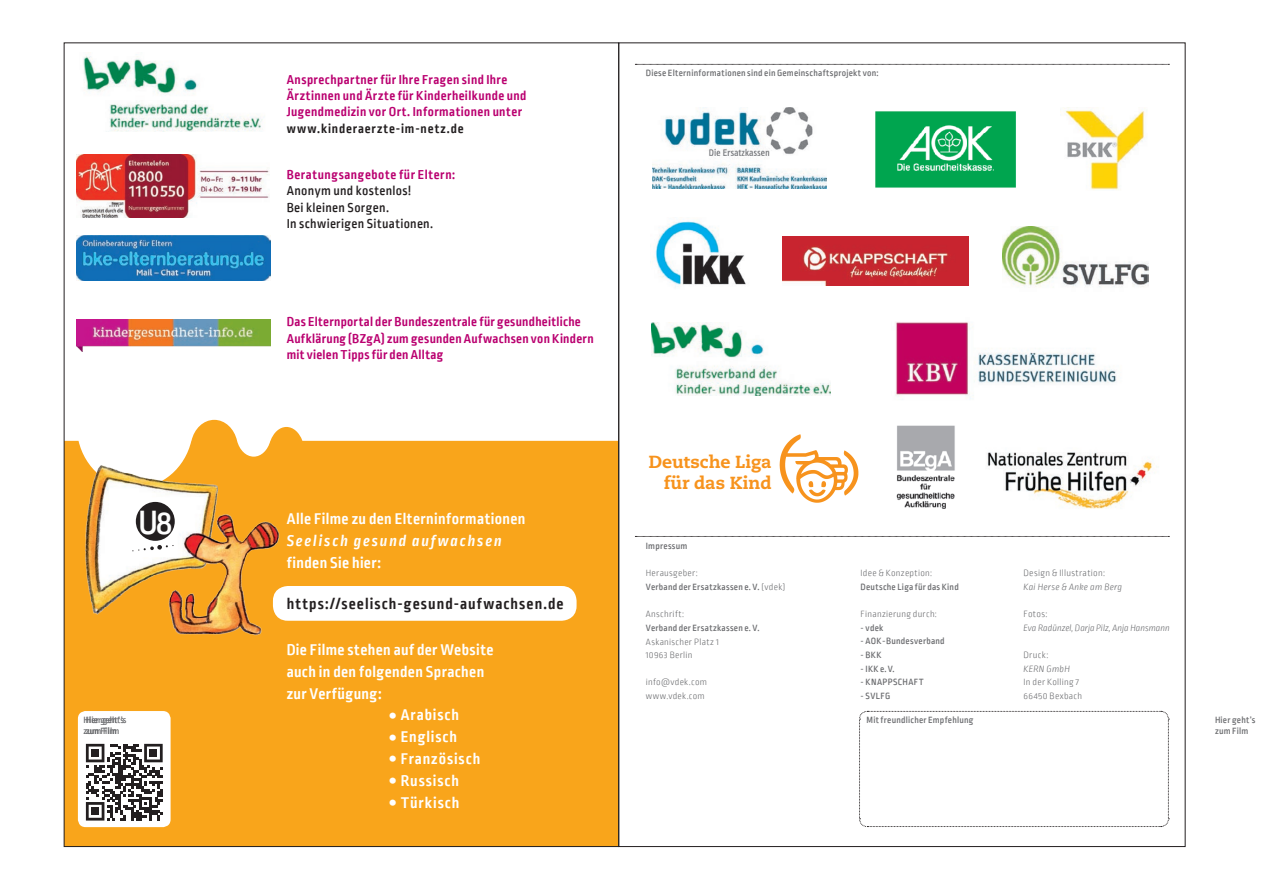
<style>
.page{position:relative;width:1263px;height:893px;background:#fff}
.page>*{position:absolute;margin:0;border:0;box-sizing:border-box;transform-origin:0 0}
.t1{font:500 35.55px "Ropa Sans PTT";color:#fff}
.t2{font:800 17.55px/21px "Caecilia";color:#f7931d;text-align:right}
.t3{font:700 16.35px "Ropa Sans PTT";letter-spacing:.025em;color:#fff}
.t4{font:700 16.35px "Ropa Sans PTT";letter-spacing:.055em;color:#fff}
.t5{font:700 16.35px "Ropa Sans PTT";letter-spacing:.065em;color:#231f20}
.t6{font:italic 700 16.35px "Ropa Sans PTT";letter-spacing:.115em;color:#fff}
.t7{font:700 13.65px/16.4px "Ropa Sans PTT";letter-spacing:.03em;color:#ba0170}
.t8{font:500 13.65px/16.4px "Ropa Sans PTT";letter-spacing:.02em;color:#231f20}
.t9{font:700 13.65px "Ropa Sans PTT";letter-spacing:.06em;color:#231f20}
.t10{font:700 13.65px "Ropa Sans PTT";letter-spacing:.05em;color:#ba0170}
.t11{font:500 9.6px/10.9px "Ropa Sans PTT";letter-spacing:.025em;color:#6c6d70}
.t12{font:300 9.6px/13.6px "Ropa Sans PTT";letter-spacing:.03em;color:#6c6d70}
.t13{font:italic 300 9.6px "Ropa Sans PTT";letter-spacing:.005em;color:#6c6d70}
.t14{font:italic 300 9.6px "Ropa Sans PTT";letter-spacing:.025em;color:#6c6d70}
.t15{font:500 9.6px "Ropa Sans PTT";letter-spacing:.045em;color:#6c6d70}
.s1{font-family:"PMN Caecilia Sans Head";font-weight:400;font-size:17.7px}
.s2{font-weight:300}
</style>
<div class="page">
<img style="left:77px;top:319px;width:193px;height:33px">
<svg style="left:66px;top:420px;width:551px;height:425px;background:#f9ab2c"></svg>
<div style="left:78px;top:711px;width:93px;height:116px;background:#fff;border-radius:8px"></div>
<img style="left:76px;top:155px;width:194px;height:62px">
<img style="left:83px;top:52px;width:180px;height:79px">
<svg style="left:85px;top:744px;width:75px;height:77px"></svg>
<svg style="left:86px;top:744px;width:77px;height:76px"></svg>
<div style="left:91px;top:749px;width:8px;height:8px;background:#231f20"></div>
<div style="left:149px;top:749px;width:8px;height:8px;background:#231f20"></div>
<div style="left:91px;top:807px;width:8px;height:8px;background:#231f20"></div>
<img style="left:76px;top:235px;width:195px;height:45px">
<img style="left:66px;top:464px;width:230px;height:180px">
<div style="left:136px;top:502px;width:39px;height:39px;background:#231f20;border-radius:50%"></div>
<svg style="left:132px;top:545px;width:42px;height:6px"></svg>
<div style="left:273px;top:586px;width:304px;height:35px;background:#fff;border-radius:15px"></div>
<svg style="left:635px;top:536px;width:534px;height:1px"></svg>
<svg style="left:859px;top:711px;width:310px;height:116px"></svg>
<div style="left:865px;top:715px;width:110px;height:17px;background:#fff"></div>
<img style="left:896px;top:425px;width:59px;height:84px">
<img style="left:987px;top:452px;width:168px;height:57px">
<svg style="left:635px;top:64px;width:534px;height:1px"></svg>
<img style="left:875px;top:111px;width:141px;height:77px">
<img style="left:1002px;top:226px;width:146px;height:61px">
<img style="left:653px;top:108px;width:173px;height:80px">
<img style="left:1064px;top:107px;width:81px;height:83px">
<img style="left:782px;top:236px;width:186px;height:49px">
<img style="left:895px;top:322px;width:222px;height:78px">
<img style="left:650px;top:221px;width:96px;height:66px">
<img style="left:651px;top:322px;width:179px;height:73px">
<img style="left:779px;top:434px;width:80px;height:69px">
<h1 class="t1" style="left:136px;top:502px;width:36px">U8</h1>
<p class="t11" style="left:83px;top:715px;width:42px">Hier geht’s zum Film</p>
<p class="t11" style="left:86px;top:715px;width:42px">Hier geht’s zum Film</p>
<h3 class="t7" style="left:284px;top:72px;width:241px">Ansprechpartner für Ihre Fragen sind Ihre<br>Ärztinnen und Ärzte für Kinderheilkunde und<br>Jugendmedizin vor Ort. Informationen unter</h3>
<h3 class="t9" style="left:284px;top:121px;width:178px">www.kinderaerzte-im-netz.de</h3>
<h3 class="t10" style="left:284px;top:167px;width:170px">Beratungsangebote für Eltern:</h3>
<h3 class="t8" style="left:284px;top:184px;width:148px">Anonym und kostenlos!<br>Bei kleinen Sorgen.<br>In schwierigen Situationen.</h3>
<h3 class="t7" style="left:287px;top:72px;width:241px">Ansprechpartner für Ihre Fragen sind Ihre<br>Ärztinnen und Ärzte für Kinderheilkunde und<br>Jugendmedizin vor Ort. Informationen unter</h3>
<h3 class="t9" style="left:287px;top:121px;width:178px">www.kinderaerzte-im-netz.de</h3>
<h3 class="t10" style="left:287px;top:167px;width:170px">Beratungsangebote für Eltern:</h3>
<h3 class="t8" style="left:287px;top:184px;width:148px">Anonym und kostenlos!<br>Bei kleinen Sorgen.<br>In schwierigen Situationen.</h3>
<h3 class="t7" style="left:284px;top:314px;width:308px">Das Elternportal der Bundeszentrale für gesundheitliche<br>Aufklärung (BZgA) zum gesunden Aufwachsen von Kindern mit vielen Tipps für den Alltag</h3>
<h3 class="t7" style="left:287px;top:314px;width:308px">Das Elternportal der Bundeszentrale für gesundheitliche<br>Aufklärung (BZgA) zum gesunden Aufwachsen von Kindern mit vielen Tipps für den A ltag</h3>
<h3 class="t3" style="left:284px;top:510px;width:240px">Alle Filme zu den Elterninformationen</h3>
<h3 class="t6" style="left:284px;top:531px;width:216px">Seelisch gesund aufwachsen</h3>
<h3 class="t3" style="left:284px;top:553px;width:96px">finden Sie hier:</h3>
<h3 class="t3" style="left:287px;top:510px;width:240px">A le Filme zu den Elterninformationen</h3>
<h3 class="t6" style="left:287px;top:531px;width:216px">Seelisch gesund aufwachsen</h3>
<h3 class="t3" style="left:287px;top:553px;width:96px">finden Sie hier:</h3>
<h3 class="t5" style="left:284px;top:594px;width:278px">https://seelisch-gesund-aufwachsen.de</h3>
<h3 class="t5" style="left:287px;top:594px;width:278px">https://seelisch-gesund-aufwachsen.de</h3>
<h3 class="t3" style="left:284px;top:640px;width:208px">Die Filme stehen auf der Website</h3>
<h3 class="t3" style="left:284px;top:662px;width:199px">auch in den folgenden Sprachen</h3>
<h3 class="t3" style="left:284px;top:684px;width:96px">zur Verfügung:</h3>
<h3 class="t4" style="left:385px;top:706px;width:73px"><span class="s1">∙</span>Arabisch</h3>
<h3 class="t4" style="left:385px;top:728px;width:71px"><span class="s1">∙</span>Englisch</h3>
<h3 class="t4" style="left:385px;top:749px;width:94px"><span class="s1">∙</span>Französisch</h3>
<h3 class="t4" style="left:385px;top:771px;width:73px"><span class="s1">∙</span>Russisch</h3>
<h3 class="t4" style="left:385px;top:793px;width:73px"><span class="s1">∙</span>Türkisch</h3>
<h3 class="t3" style="left:287px;top:640px;width:208px">Die Filme stehen auf der Website</h3>
<h3 class="t3" style="left:287px;top:662px;width:199px">auch in den folgenden Sprachen</h3>
<h3 class="t3" style="left:287px;top:684px;width:96px">zur Verfügung:</h3>
<h3 class="t4" style="left:387px;top:706px;width:73px"><span class="s1">∙</span>Arabisch</h3>
<h3 class="t4" style="left:387px;top:728px;width:71px"><span class="s1">∙</span>Englisch</h3>
<h3 class="t4" style="left:387px;top:749px;width:94px"><span class="s1">∙</span>Französisch</h3>
<h3 class="t4" style="left:387px;top:771px;width:73px"><span class="s1">∙</span>Russisch</h3>
<h3 class="t4" style="left:387px;top:793px;width:73px"><span class="s1">∙</span>Türkisch</h3>
<p class="t11" style="left:646px;top:68px;width:234px">Diese Elterninformationen sind ein Gemeinschaftsprojekt von:</p>
<p class="t11" style="left:648px;top:68px;width:234px">Diese Elterninformationen sind ein Gemeinschaftsprojekt von:</p>
<h2 class="t2" style="left:649px;top:451px;width:124px">Deutsche Liga für das Kind</h2>
<h2 class="t2" style="left:651px;top:451px;width:124px">Deutsche Liga für das Kind</h2>
<p class="t11" style="left:646px;top:541px;width:43px">Impressum</p>
<p class="t11" style="left:646px;top:567px;width:141px;line-height:13.6px"><span class="s2">Herausgeber:<br></span>Verband der Ersatzkassen e. V. <span class="s2">(vdek)</span></p>
<p class="t12" style="left:646px;top:608px;width:40px">Anschrift:</p>
<p class="t11" style="left:646px;top:623px;width:115px">Verband der Ersatzkassen e. V.</p>
<p class="t12" style="left:646px;top:635px;width:75px">Askanischer Platz 1<br>10963 Berlin</p>
<p class="t12" style="left:646px;top:676px;width:63px">info@vdek.com www.vdek.com</p>
<p class="t11" style="left:648px;top:541px;width:43px">Impressum</p>
<p class="t11" style="left:648px;top:567px;width:141px;line-height:13.6px"><span class="s2">Herausgeber:<br></span>Verband der Ersatzkassen e. V. <span class="s2">(vdek)</span></p>
<p class="t12" style="left:648px;top:608px;width:40px">Anschrift:</p>
<p class="t11" style="left:648px;top:623px;width:115px">Verband der Ersatzkassen e. V.</p>
<p class="t12" style="left:648px;top:635px;width:75px">Askanischer Platz 1<br>10963 Berlin</p>
<p class="t12" style="left:648px;top:676px;width:63px">info@vdek.com www.vdek.com</p>
<p class="t12" style="left:860px;top:567px;width:73px">Idee &amp; Konzeption:</p>
<p class="t11" style="left:860px;top:582px;width:100px">Deutsche Liga für das Kind</p>
<p class="t12" style="left:860px;top:608px;width:78px">Finanzierung durch:</p>
<p class="t11" style="left:860px;top:623px;width:24px">- vdek</p>
<p class="t11" style="left:860px;top:636px;width:86px">- AOK-Bundesverband</p>
<p class="t11" style="left:860px;top:650px;width:22px">- BKK</p>
<p class="t11" style="left:860px;top:664px;width:36px">- IKK e. V.</p>
<p class="t15" style="left:860px;top:677px;width:65px">- KNAPPSCHAFT</p>
<p class="t11" style="left:860px;top:691px;width:31px">- SVLFG</p>
<p class="t12" style="left:863px;top:567px;width:73px">Idee &amp; Konzeption:</p>
<p class="t11" style="left:863px;top:582px;width:100px">Deutsche Liga für das Kind</p>
<p class="t12" style="left:863px;top:608px;width:78px">Finanzierung durch:</p>
<p class="t11" style="left:863px;top:623px;width:24px">- vdek</p>
<p class="t11" style="left:863px;top:636px;width:86px">- AOK-Bundesverband</p>
<p class="t11" style="left:863px;top:664px;width:36px">- IKK e. V.</p>
<p class="t15" style="left:863px;top:677px;width:65px">- KNAPPSCHAFT</p>
<p class="t11" style="left:863px;top:691px;width:31px">- SVLFG</p>
<p class="t11" style="left:866px;top:715px;width:108px">Mit freundlicher Empfehlung</p>
<p class="t11" style="left:869px;top:715px;width:108px">Mit freundlicher Empfehlung</p>
<p class="t12" style="left:1023px;top:567px;width:83px">Design &amp; Illustration:</p>
<p class="t14" style="left:1023px;top:582px;width:100px">Kai Herse &amp; Anke am Berg</p>
<p class="t12" style="left:1023px;top:608px;width:26px">Fotos:</p>
<p class="t13" style="left:1023px;top:623px;width:148px">Eva Radünzel, Darja Pilz, Anja Hansmann</p>
<p class="t12" style="left:1023px;top:649px;width:26px">Druck:</p>
<p class="t14" style="left:1023px;top:663px;width:48px">KERN GmbH</p>
<p class="t12" style="left:1023px;top:676px;width:60px">In der Kolling 7<br>66450 Bexbach</p>
<p class="t12" style="left:1026px;top:567px;width:83px">Design &amp; I lustration:</p>
<p class="t14" style="left:1026px;top:582px;width:100px">Kai Herse &amp; Anke am Berg</p>
<p class="t12" style="left:1026px;top:608px;width:26px">Fotos:</p>
<p class="t13" style="left:1026px;top:623px;width:148px">Eva Radünzel, Darja Pilz, Anja Hansmann</p>
<p class="t12" style="left:1026px;top:649px;width:26px">Druck:</p>
<p class="t14" style="left:1026px;top:663px;width:48px">KERN GmbH</p>
<p class="t12" style="left:1026px;top:676px;width:60px">In der Ko ling 7<br>66450 Bexbach</p>
<p class="t11" style="left:1215px;top:715px;width:42px">Hier geht’s zum Film</p>
<p class="t11" style="left:1217px;top:715px;width:42px">Hier geht’s zum Film</p>
</div>
